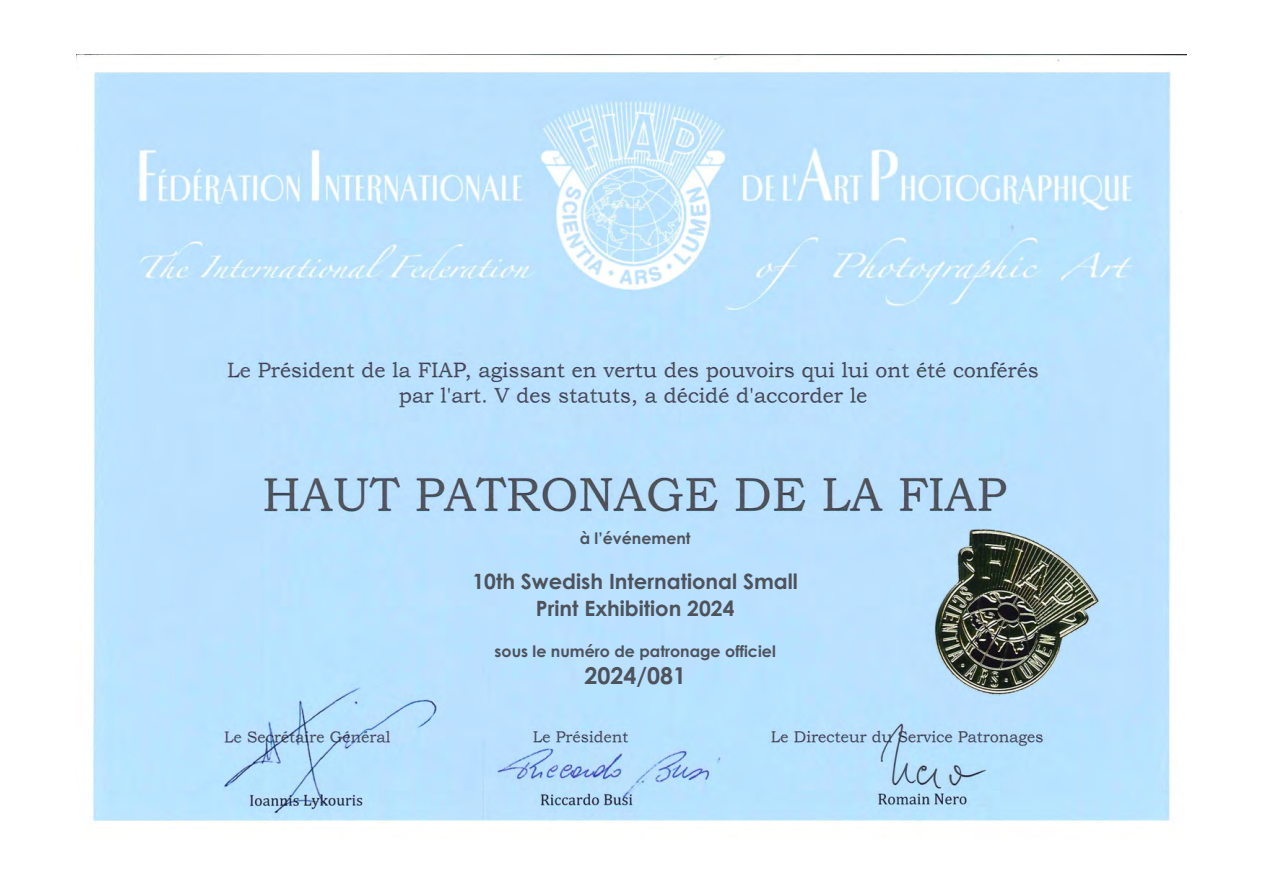
<style>
.page{position:relative;width:1263px;height:893px;background:#fff}
.page>*{position:absolute;margin:0;border:0;box-sizing:border-box;transform-origin:0 0}
.t1{font:700 23.25px "Century Gothic";color:#4e525b}
.t2{font:700 21.15px/26.4px "Century Gothic";color:#4e525b;text-align:center}
.t3{font:700 15.75px "Century Gothic";color:#4e525b}
</style>
<div class="page">
<img style="left:77px;top:54px;width:1109px;height:769px">
<p class="t3" style="left:580px;top:527px;width:112px">à l’événement</p>
<p class="t2" style="left:472px;top:568px;width:327px">10th Swedish International Small<br>Print Exhibition 2024</p>
<p class="t3" style="left:495px;top:639px;width:283px">sous le numéro de patronage officiel</p>
<p class="t1" style="left:584px;top:658px;width:103px">2024/081</p>
</div>
